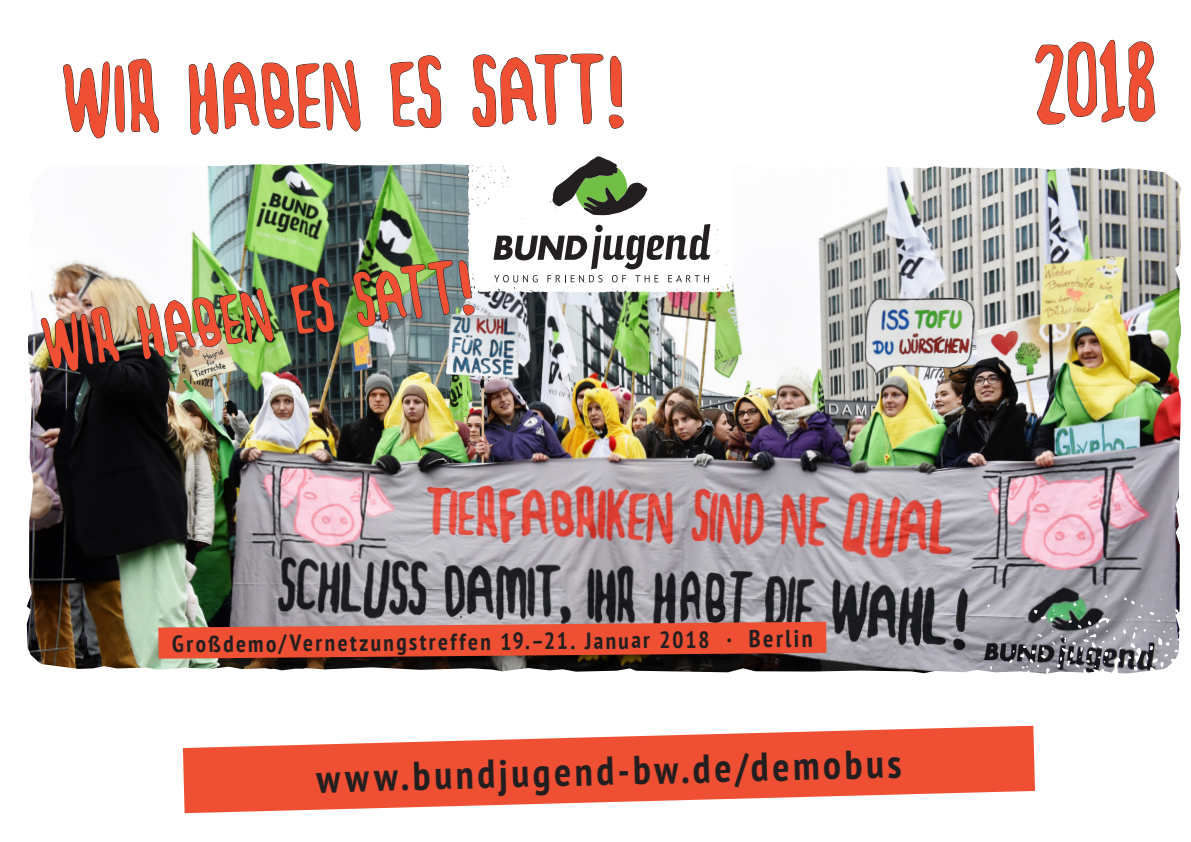
<style>
.page{position:relative;width:1191px;height:842px;background:#fff}
.page>*{position:absolute;margin:0;border:0;box-sizing:border-box;transform-origin:0 0}
.t1{font:500 120px "BUN Djugendmarker";color:#ef5033}
.t2{font:500 91.4px "BUN Djugendmarker";color:#ef5033}
.Veranstaltung_Sub{font:700 condensed 40px "PT Sans";color:#231f20}
.t3{font:700 condensed 24.4px "PT Sans";letter-spacing:.09em;color:#231f20}
.t4{font:700 condensed 23.3px "PT Sans";color:#231f20}
</style>
<div class="page">
<img style="left:27px;top:163px;width:1154px;height:511px">
<svg style="left:987px;top:595px;width:194px;height:79px;background:#8a8c91"></svg>
<svg style="left:467px;top:163px;width:266px;height:130px"></svg>
<svg style="left:493px;top:224px;width:217px;height:45px"></svg>
<svg style="left:668px;top:275px;width:41px;height:7px"></svg>
<svg style="left:635px;top:275px;width:23px;height:7px"></svg>
<svg style="left:612px;top:275px;width:14px;height:7px"></svg>
<svg style="left:547px;top:275px;width:55px;height:7px"></svg>
<svg style="left:494px;top:275px;width:43px;height:7px"></svg>
<svg style="left:552px;top:156px;width:95px;height:59px"></svg>
<svg style="left:158px;top:622px;width:668px;height:37px;background:#d75139"></svg>
<img style="left:41px;top:306px;width:79px;height:66px">
<img style="left:136px;top:288px;width:138px;height:72px">
<svg style="left:290px;top:276px;width:44px;height:58px;background:#283334"></svg>
<img style="left:352px;top:260px;width:123px;height:67px">
<svg style="left:183px;top:726px;width:852px;height:87px;fill:#ef5033"></svg>
<svg style="left:63px;top:58px;width:96px;height:81px"></svg>
<svg style="left:188px;top:60px;width:173px;height:75px"></svg>
<svg style="left:390px;top:55px;width:51px;height:73px"></svg>
<svg style="left:472px;top:53px;width:152px;height:76px"></svg>
<svg style="left:1035px;top:40px;width:120px;height:85px"></svg>
<p class="t1" style="left:62px;top:43px;width:567px;rotate:-1deg">WIR HABEN ES SATT!</p>
<p class="t2" style="left:37px;top:302px;width:437px;rotate:-8deg">WIR HABEN ES SATT!</p>
<p class="t4" style="left:172px;top:631px;width:539px;rotate:-1deg">Großdemo/Vernetzungstreffen 19.–21. Januar 2018</p>
<p class="t3" style="left:726px;top:622px;width:88px">· Berlin</p>
<p class="Veranstaltung_Sub" style="left:315px;top:755px;width:587px;rotate:-2deg">www.bundjugend-bw.de/demobus</p>
<p class="t1" style="left:1033px;top:26px;width:122px;rotate:-1deg">2018</p>
</div>
